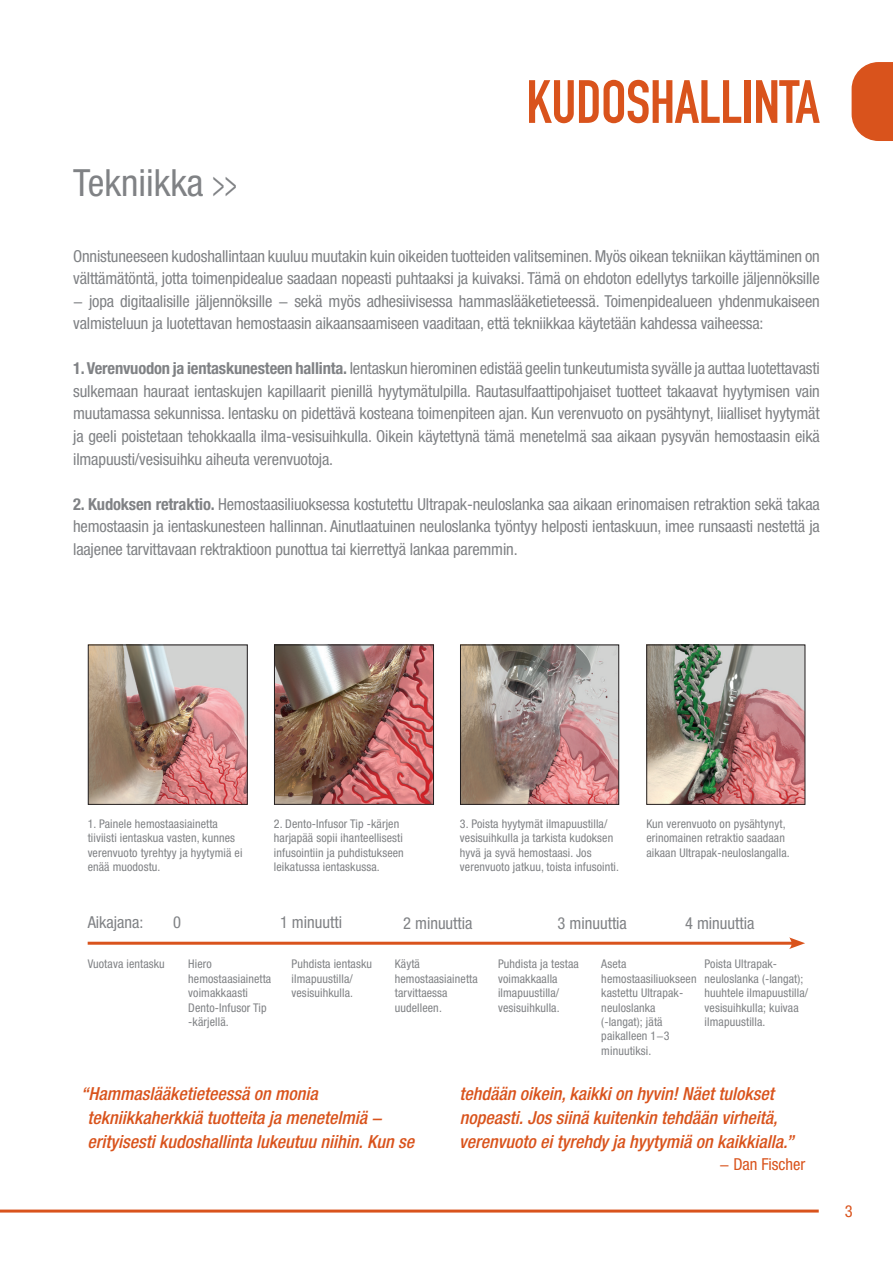
<style>
.page{position:relative;width:893px;height:1263px;background:#fff}
.page>*{position:absolute;margin:0;border:0;box-sizing:border-box;transform-origin:0 0}
.t1{font:60px "DIN Engschrift Std";letter-spacing:-.01em;color:#d9531c}
.t2{font:condensed 37.5px "Helvetica Neue LT Std";color:#808285}
.t3{font:italic 500 condensed 18px/24px "Helvetica Neue LT Std";color:#d9531c}
.t4{font:condensed 16.5px/22.5px "Helvetica Neue LT Std";letter-spacing:-.01em;color:#808285;text-align:justify}
.t5{font:condensed 16.5px "Helvetica Neue LT Std";color:#d9531c}
.t6{font:condensed 12px/14.4px "Helvetica Neue LT Std";letter-spacing:.01em;color:#808285}
.s1{font-weight:700}
</style>
<div class="page">
<svg style="left:852px;top:62px;width:41px;height:79px;background:#dc6230"></svg>
<hr style="left:0;top:1209px;width:819px;height:3px;background:#d9531c">
<hr style="left:88px;top:942px;width:707px;height:3px;background:#d9531c">
<svg style="left:789px;top:937px;width:16px;height:12px"></svg>
<img style="left:90px;top:647px;width:156px;height:156px">
<div style="left:88px;top:645px;width:160px;height:160px;border:1px solid #231f20"></div>
<img style="left:276px;top:647px;width:156px;height:156px">
<div style="left:274px;top:645px;width:160px;height:160px;border:1px solid #231f20"></div>
<img style="left:462px;top:647px;width:155px;height:156px">
<div style="left:460px;top:645px;width:159px;height:160px;border:1px solid #231f20"></div>
<img style="left:648px;top:647px;width:155px;height:156px">
<div style="left:646px;top:645px;width:159px;height:160px;border:1px solid #231f20"></div>
<h2 class="t2" style="left:73px;top:161px;width:165px">Tekniikka &gt;&gt;</h2>
<h1 class="t1" style="left:526px;top:67px;width:295px">KUDOSHALLINTA</h1>
<p class="t4" style="left:73px;top:245px;width:748px">Onnistuneeseen kudoshallintaan kuuluu muutakin kuin oikeiden tuotteiden valitseminen. Myös oikean tekniikan käyttäminen on välttämätöntä, jotta toimenpidealue saadaan nopeasti puhtaaksi ja kuivaksi. Tämä on ehdoton edellytys tarkoille jäljennöksille − jopa digitaalisille jäljennöksille − sekä myös adhesiivisessa hammaslääketieteessä. Toimenpidealueen yhdenmukaiseen valmisteluun ja luotettavan hemostaasin aikaansaamiseen vaaditaan, että tekniikkaa käytetään kahdessa vaiheessa:</p>
<p class="t4" style="left:73px;top:357px;width:748px"><span class="s1">1. Verenvuodon ja ientaskunesteen hallinta.</span> Ientaskun hierominen edistää geelin tunkeutumista syvälle ja auttaa luotettavasti sulkemaan hauraat ientaskujen kapillaarit pienillä hyytymätulpilla. Rautasulfaattipohjaiset tuotteet takaavat hyytymisen vain muutamassa sekunnissa. Ientasku on pidettävä kosteana toimenpiteen ajan. Kun verenvuoto on pysähtynyt, liialliset hyytymät ja geeli poistetaan tehokkaalla ilma-vesisuihkulla. Oikein käytettynä tämä menetelmä saa aikaan pysyvän hemostaasin eikä ilmapuusti/vesisuihku aiheuta verenvuotoja.</p>
<p class="t4" style="left:73px;top:492px;width:748px"><span class="s1">2. Kudoksen retraktio.</span> Hemostaasiliuoksessa kostutettu Ultrapak-neuloslanka saa aikaan erinomaisen retraktion sekä takaa hemostaasin ja ientaskunesteen hallinnan. Ainutlaatuinen neuloslanka työntyy helposti ientaskuun, imee runsaasti nestettä ja laajenee tarvittavaan rektraktioon punottua tai kierrettyä lankaa paremmin.</p>
<p class="t6" style="left:88px;top:816px;width:156px">1. Painele hemostaasiainetta tiiviisti ientaskua vasten, kunnes verenvuoto tyrehtyy ja hyytymiä ei enää muodostu.</p>
<p class="t6" style="left:274px;top:816px;width:131px">2. Dento-Infusor Tip -kärjen harjapää sopii ihanteellisesti infusointiin ja puhdistukseen leikatussa ientaskussa.</p>
<p class="t6" style="left:460px;top:816px;width:161px">3. Poista hyytymät ilmapuustilla/ vesisuihkulla ja tarkista kudoksen hyvä ja syvä hemostaasi. Jos verenvuoto jatkuu, toista infusointi.</p>
<p class="t6" style="left:646px;top:816px;width:145px">Kun verenvuoto on pysähtynyt, erinomainen retraktio saadaan aikaan Ultrapak-neuloslangalla.</p>
<p class="t4" style="left:88px;top:911px;width:57px">Aikajana:</p>
<p class="t6" style="left:88px;top:957px;width:79px">Vuotava ientasku</p>
<p class="t6" style="left:188px;top:957px;width:84px">Hiero hemostaasiainetta voimakkaasti<br>Dento-Infusor Tip -kärjellä.</p>
<p class="t6" style="left:292px;top:957px;width:82px">Puhdista ientasku ilmapuustilla/ vesisuihkulla.</p>
<p class="t6" style="left:395px;top:957px;width:84px">Käytä hemostaasiainetta tarvittaessa uudelleen.</p>
<p class="t6" style="left:498px;top:957px;width:82px">Puhdista ja testaa voimakkaalla ilmapuustilla/ vesisuihkulla.</p>
<p class="t6" style="left:601px;top:957px;width:97px">Aseta hemostaasiliuokseen kastettu Ultrapak&shy;neuloslanka (-langat); jätä paikalleen 1−3 minuutiksi.</p>
<p class="t6" style="left:705px;top:957px;width:105px">Poista Ultrapak&shy;neuloslanka (-langat); huuhtele ilmapuustilla/ vesisuihkulla; kuivaa ilmapuustilla.</p>
<p class="t4" style="left:173px;top:911px;width:9px">0</p>
<p class="t4" style="left:280px;top:911px;width:63px">1 minuutti</p>
<p class="t4" style="left:403px;top:911px;width:71px">2 minuuttia</p>
<p class="t4" style="left:558px;top:911px;width:71px">3 minuuttia</p>
<p class="t4" style="left:685px;top:911px;width:71px">4 minuuttia</p>
<p class="t3" style="left:87px;top:1081px;width:328px;text-indent:-7px">“Hammaslääketieteessä on monia tekniikkaherkkiä tuotteita ja menetelmiä − erityisesti kudoshallinta lukeutuu niihin. Kun se</p>
<p class="t3" style="left:459px;top:1081px;width:336px">tehdään oikein, kaikki on hyvin! Näet tulokset nopeasti. Jos siinä kuitenkin tehdään virheitä, verenvuoto ei tyrehdy ja hyytymiä on kaikkialla.”</p>
<p class="t5" style="left:719px;top:1155px;width:87px">− Dan Fischer</p>
<p class="t5" style="left:845px;top:1201px;width:9px">3</p>
</div>
